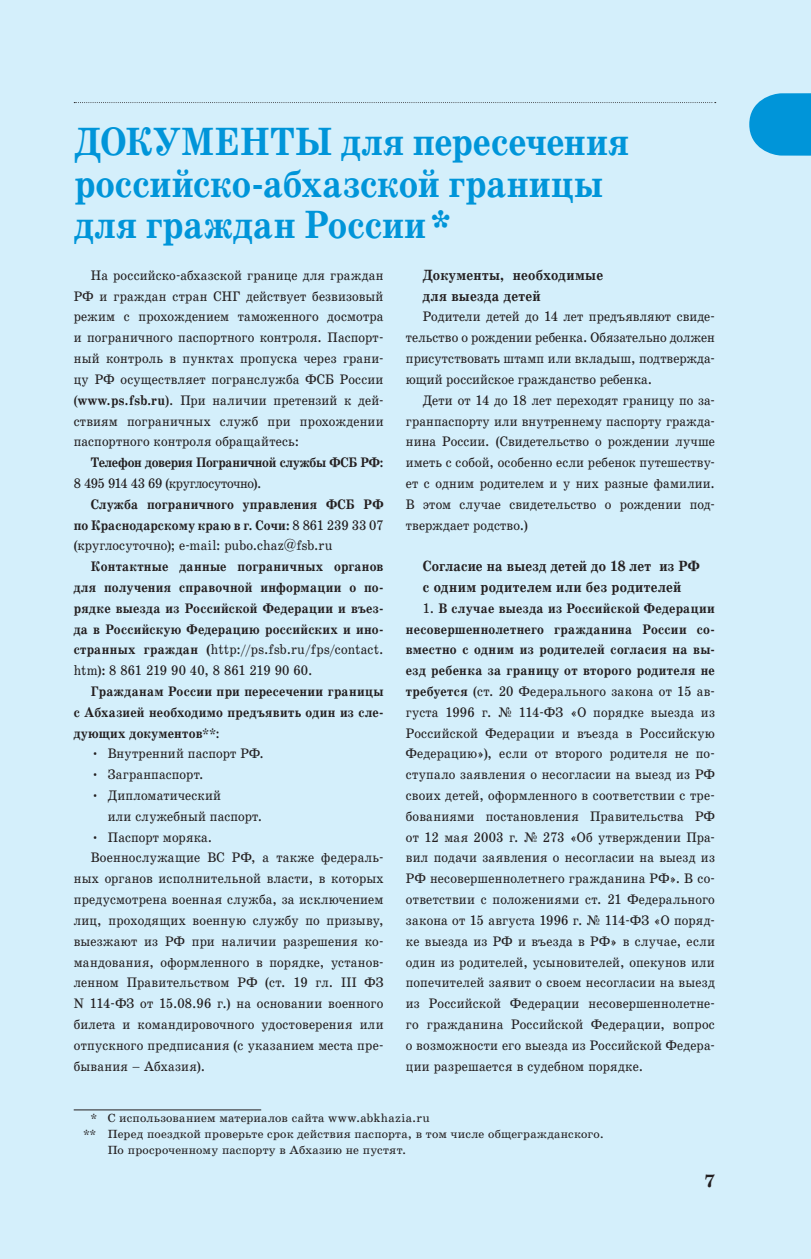
<style>
.page{position:relative;width:811px;height:1259px;background:#d4effb}
.page>*{position:absolute;margin:0;border:0;box-sizing:border-box;transform-origin:0 0}
.t1{font:700 40px/41.6px "School";color:#0095d9;scale:.9 1}
.t2{font:700 18px "School";color:#231f20}
.t3{font:700 15px/20.8px "School";letter-spacing:.02em;color:#231f20;scale:.9 1}
.t4{font:14px/20.8px "School";letter-spacing:.015em;color:#231f20;text-align:justify;scale:.9 1}
.t5{font:700 14px/20.8px "School";letter-spacing:.01em;color:#231f20;text-align:justify;scale:.9 1}
.t6{font:700 14px "School";letter-spacing:-.015em;color:#231f20;scale:.9 1}
.t7{font:14px "School";letter-spacing:-.03em;color:#231f20;scale:.9 1}
.t8{font:12px "School";letter-spacing:.02em;color:#231f20}
.s1{font-weight:700}
.s2{font-weight:400}
</style>
<div class="page">
<svg style="left:74px;top:102px;width:642px;height:1px"></svg>
<hr style="left:74px;top:1109px;width:187px;height:1px;background:#231f20">
<svg style="left:749px;top:93px;width:62px;height:63px;background:#1aa0dd"></svg>
<h1 class="t1" style="left:74px;top:121px;width:618px">ДОКУМЕНТЫ для пересечения российско-абхазской границы для граждан России*</h1>
<p class="t4" style="left:74px;top:265px;width:346px;text-indent:17px">На российско-абхазской границе для граждан РФ и граждан стран СНГ действует безвизовый режим с прохождением таможенного досмотра и пограничного паспортного контроля. Паспорт&shy;ный контроль в пунктах пропуска через грани&shy;цу РФ осуществляет погранслужба ФСБ России (<span class="s1">www. ps. fsb.ru</span>). При наличии претензий к дей&shy;ствиям пограничных служб при прохождении паспортного контроля обращайтесь:</p>
<p class="t6" style="left:91px;top:455px;width:327px">Телефон доверия Пограничной службы ФСБ РФ:</p>
<p class="t7" style="left:74px;top:477px;width:210px">8 495 914 43 69 (круглосуточно).</p>
<p class="t5" style="left:74px;top:494px;width:346px;text-indent:17px">Служба пограничного управления ФСБ РФ по Краснодарскому краю в г. Сочи: <span class="s2">8 861 239 33 07 (круглосуточно); e-mail: pubo.chaz@fsb.ru</span></p>
<p class="t5" style="left:74px;top:556px;width:346px;text-indent:17px">Контактные данные пограничных органов для получения справочной информации о по&shy;рядке выезда из Российской Федерации и въез&shy;да в Российскую Федерацию российских и ино&shy;странных граждан (<span class="s2">http://ps.fsb.ru/fps/contact. htm)</span>: <span class="s2">8 861 219 90 40, 8 861 219 90 60.</span></p>
<p class="t5" style="left:74px;top:681px;width:346px;text-indent:17px">Гражданам России при пересечении границы с Абхазией необходимо предъявить один из сле&shy;дующих документов<span class="s2">**:</span></p>
<p class="t4" style="left:91px;top:744px;width:194px">• Внутренний паспорт РФ.</p>
<p class="t4" style="left:91px;top:764px;width:127px">• Загранпаспорт.</p>
<p class="t4" style="left:108px;top:785px;width:173px;text-indent:-17px">• Дипломатический<br>или служебный паспорт.</p>
<p class="t4" style="left:91px;top:827px;width:137px">• Паспорт моряка.</p>
<p class="t4" style="left:91px;top:848px;width:327px">Военнослужащие ВС РФ, а также федераль-</p>
<p class="t4" style="left:74px;top:868px;width:346px">ных органов исполнительной власти, в которых</p>
<p class="t4" style="left:74px;top:889px;width:346px">предусмотрена военная служба, за исключением</p>
<p class="t4" style="left:74px;top:910px;width:346px">лиц, проходящих военную службу по призыву,</p>
<p class="t4" style="left:74px;top:931px;width:346px">выезжают из РФ при наличии разрешения ко-</p>
<p class="t4" style="left:74px;top:952px;width:346px">мандования, оформленного в порядке, установ-</p>
<p class="t4" style="left:74px;top:972px;width:346px">ленном Правительством РФ (ст. 19 гл. III ФЗ</p>
<p class="t4" style="left:74px;top:993px;width:346px">N 114-ФЗ от 15.08.96 г.) на основании военного</p>
<p class="t4" style="left:74px;top:1014px;width:346px">билета и командировочного удостоверения или</p>
<p class="t4" style="left:74px;top:1035px;width:346px">отпускного предписания (с указанием места пре-</p>
<p class="t4" style="left:74px;top:1056px;width:148px">бывания – Абхазия).</p>
<p class="t3" style="left:423px;top:264px;width:202px">Документы, необходимые для выезда детей</p>
<p class="t4" style="left:406px;top:307px;width:345px;text-indent:17px">Родители детей до 14 лет предъявляют свиде&shy;тельство о рождении ребенка. Обязательно должен присутствовать штамп или вкладыш, подтвержда&shy;ющий российское гражданство ребенка.</p>
<p class="t4" style="left:406px;top:390px;width:345px;text-indent:17px">Дети от 14 до 18 лет переходят границу по за&shy;гранпаспорту или внутреннему паспорту гражда&shy;нина России. (Свидетельство о рождении лучше иметь с собой, особенно если ребенок путешеству&shy;ет с одним родителем и у них разные фамилии.<br>В этом случае свидетельство о рождении под&shy;тверждает родство.)</p>
<p class="t3" style="left:423px;top:556px;width:309px">Согласие на выезд детей до 18 лет из РФ с одним родителем или без родителей</p>
<p class="t4" style="left:406px;top:598px;width:345px;text-indent:17px">1. <span class="s1">В случае выезда из Российской Федерации несовершеннолетнего гражданина России со&shy;вместно с одним из родителей согласия на вы&shy;езд ребенка за границу от второго родителя не требуется</span> (ст. 20 Федерального закона от 15 ав&shy;густа 1996 г. № 114-ФЗ «О порядке выезда из Российской Федерации и въезда в Российскую Федерацию»), если от второго родителя не по&shy;ступало заявления о несогласии на выезд из РФ своих детей, оформленного в соответствии с тре&shy;бованиями постановления Правительства РФ от 12 мая 2003 г. № 273 «Об утверждении Пра&shy;вил подачи заявления о несогласии на выезд из РФ несовершеннолетнего гражданина РФ». В со&shy;ответствии с положениями ст. 21 Федерального закона от 15 августа 1996 г. № 114-ФЗ «О поряд&shy;ке выезда из РФ и въезда в РФ» в случае, если один из родителей, усыновителей, опекунов или попечителей заявит о своем несогласии на выезд из Российской Федерации несовершеннолетне&shy;го гражданина Российской Федерации, вопрос о возможности его выезда из Российской Федера&shy;ции разрешается в судебном порядке.</p>
<p class="t8" style="left:90px;top:1112px;width:341px">* С использованием материалов сайта www.abkhazia.ru</p>
<p class="t8" style="left:83px;top:1128px;width:522px">** Перед поездкой проверьте срок действия паспорта, в том числе общегражданского.</p>
<p class="t8" style="left:108px;top:1144px;width:300px">По просроченному паспорту в Абхазию не пустят.</p>
<p class="t2" style="left:705px;top:1171px;width:12px">7</p>
</div>
